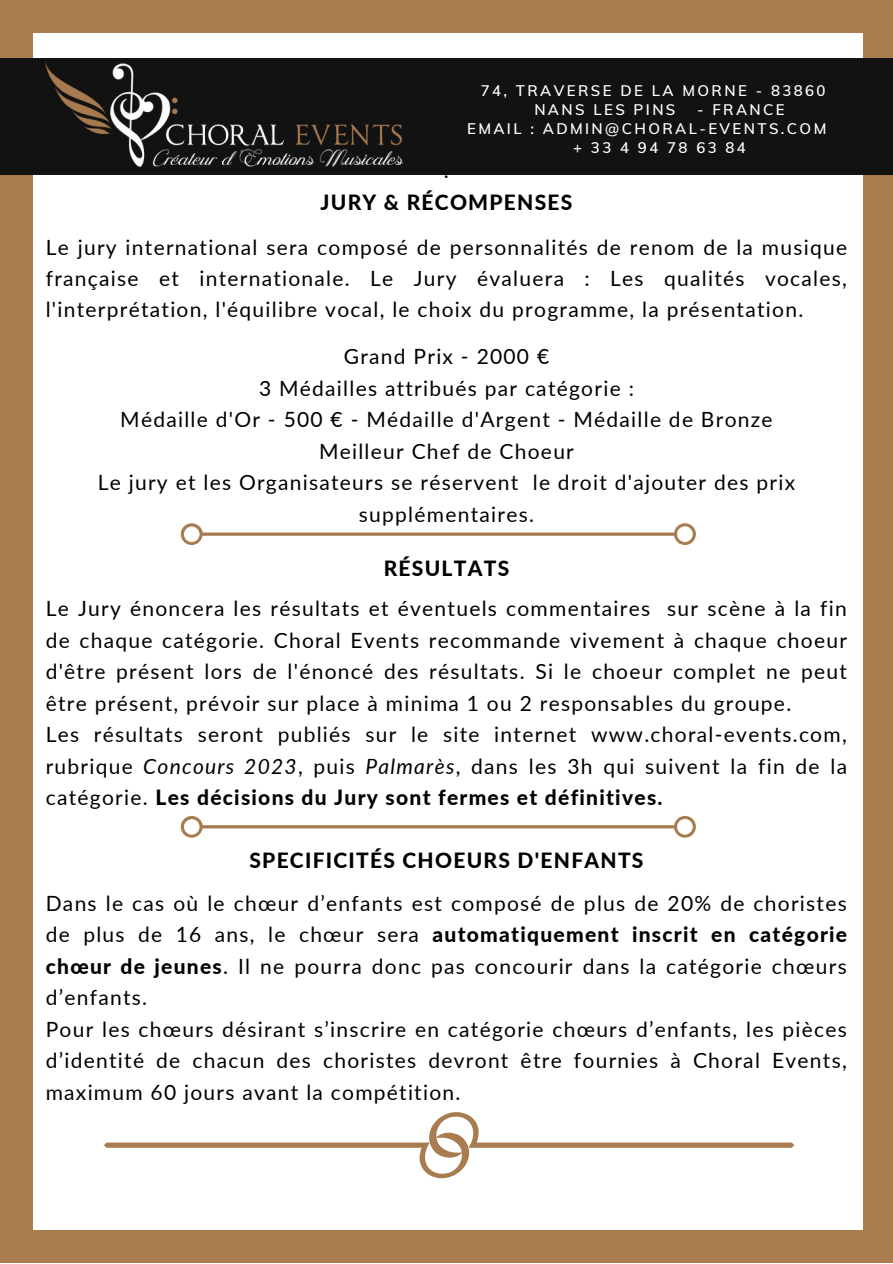
<style>
.page{position:relative;width:893px;height:1264px;background:#fff}
.page>*{position:absolute;margin:0;border:0;box-sizing:border-box;transform-origin:0 0}
.t1{font:21.15px "Lato";color:#000}
.t2{font:21px/31.5px "Lato";letter-spacing:.06em;color:#000}
.t3{font:800 21px "Lato";letter-spacing:.06em;color:#000}
.t4{font:600 15px/19px "Muli";letter-spacing:.16em;color:#fff}
.t5{font:600 15px "Muli";letter-spacing:.375em;color:#fff}
.s1{font-style:italic}
.s2{font-weight:800}
</style>
<div class="page">
<div style="left:0;top:0;width:892px;height:1262px;background:#a97c50"></div>
<div style="left:34px;top:33px;width:828px;height:1196px;background:#fff"></div>
<div style="left:0;top:59px;width:892px;height:115px;background:#121212"></div>
<svg style="left:104px;top:1112px;width:690px;height:67px"></svg>
<img style="left:45px;top:62px;width:358px;height:104px">
<svg style="left:181px;top:523px;width:514px;height:22px"></svg>
<svg style="left:181px;top:816px;width:514px;height:21px"></svg>
<p class="t4" style="left:534px;top:80px;width:293px;text-indent:-54px">74, TRAVERSE DE LA MORNE - 83860<br>NANS LES PINS</p>
<p class="t4" style="left:697px;top:100px;width:89px">- FRANCE</p>
<p class="t4" style="left:467px;top:119px;width:361px">EMAIL : ADMIN@CHORAL-EVENTS.COM</p>
<p class="t5" style="left:573px;top:138px;width:174px">+33494786384</p>
<p class="t1" style="left:444px;top:157px;width:7px">.</p>
<p class="t3" style="left:320px;top:189px;width:253px">JURY &amp; RÉCOMPENSES</p>
<p class="t2" style="left:46px;top:231px;width:802px;text-align:justify">Le jury international sera composé de personnalités de renom de la musique française et internationale. Le Jury évaluera : Les qualités vocales, l'interprétation, l'équilibre vocal, le choix du programme, la présentation.</p>
<p class="t2" style="left:98px;top:340px;width:698px;text-align:center">Grand Prix - 2000 €<br>3 Médailles attribués par catégorie :<br>Médaille d'Or - 500 € - Médaille d'Argent - Médaille de Bronze Meilleur Chef de Choeur<br>Le jury et les Organisateurs se réservent le droit d'ajouter des prix supplémentaires.</p>
<p class="t3" style="left:383px;top:555px;width:127px">RÉSULTATS</p>
<p class="t2" style="left:46px;top:592px;width:802px">Le Jury énoncera les résultats et éventuels commentaires sur scène à la fin de chaque catégorie. Choral Events recommande vivement à chaque choeur d'être présent lors de l'énoncé des résultats. Si le choeur complet ne peut être présent, prévoir sur place à minima 1 ou 2 responsables du groupe.<br>Les résultats seront publiés sur le site internet www.choral-events.com, rubrique <span class="s1">Concours 2023</span>, puis <span class="s1">Palmarès</span>, dans les 3h qui suivent la fin de la catégorie. <span class="s2">Les décisions du Jury sont fermes et définitives.</span></p>
<p class="t3" style="left:249px;top:847px;width:395px">SPECIFICITÉS CHOEURS D'ENFANTS</p>
<p class="t2" style="left:46px;top:886px;width:802px">Dans le cas où le chœur d’enfants est composé de plus de 20% de choristes de plus de 16 ans, le chœur sera <span class="s2">automatiquement inscrit en catégorie chœur de jeunes</span>. Il ne pourra donc pas concourir dans la catégorie chœurs d’enfants.<br>Pour les chœurs désirant s’inscrire en catégorie chœurs d’enfants, les pièces d’identité de chacun des choristes devront être fournies à Choral Events, maximum 60 jours avant la compétition.</p>
</div>
